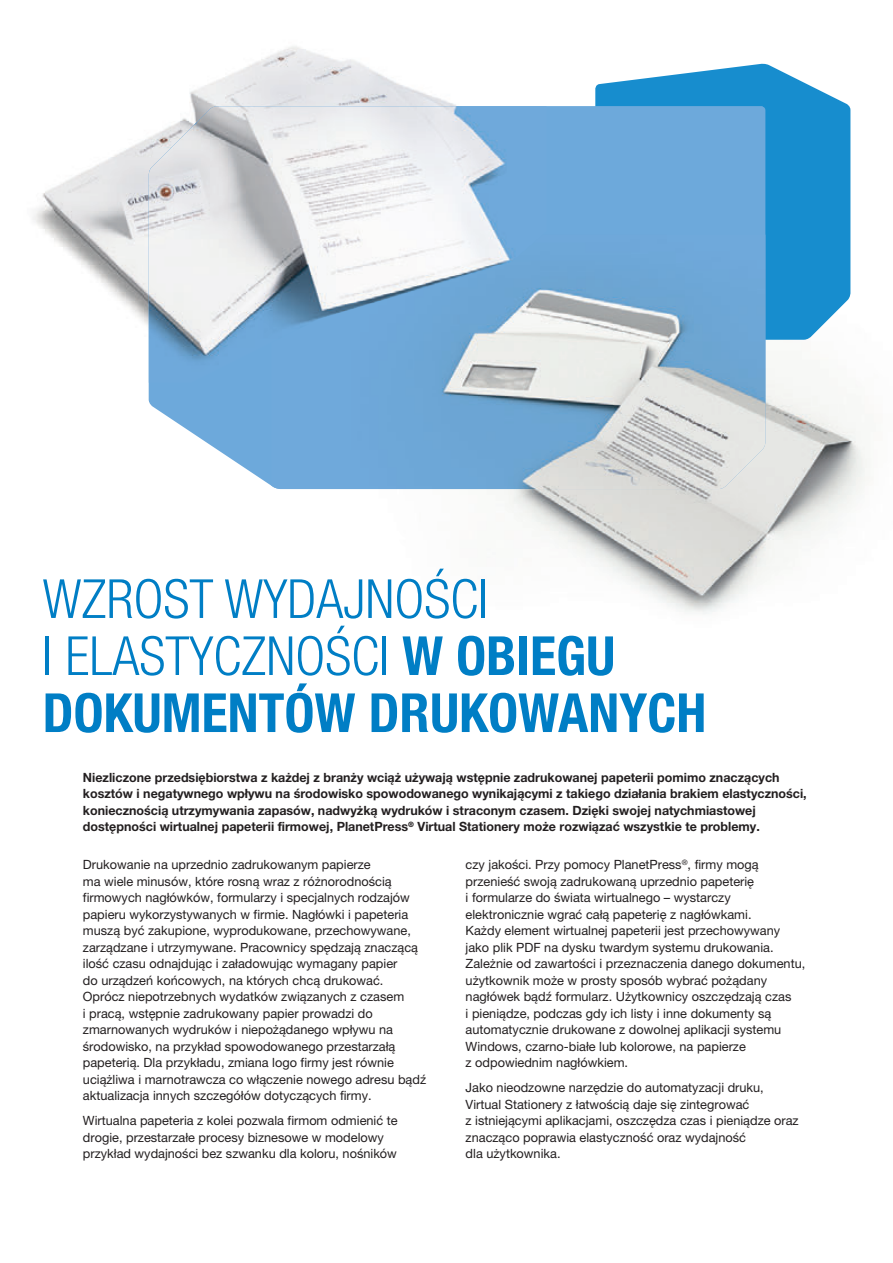
<style>
.page{position:relative;width:893px;height:1263px;background:#fff}
.page>*{position:absolute;margin:0;border:0;box-sizing:border-box;transform-origin:0 0}
.t1{font:300 condensed 54px/57px "Helvetica Neue LT Pro";color:#007ec5}
.t2{font:12.75px/16.5px "Helvetica Neue LT Pro";color:#231f20}
.t3{font:700 12.75px/16.5px "Helvetica Neue LT Pro";color:#231f20}
.s1{font-weight:700}
</style>
<div class="page">
<img style="left:280px;top:235px;width:589px;height:379px">
<svg style="left:595px;top:63px;width:255px;height:277px;background:#3a9ed5"></svg>
<img style="left:33px;top:46px;width:423px;height:337px">
<svg style="left:150px;top:404px;width:121px;height:82px"></svg>
<img style="left:271px;top:404px;width:494px;height:85px">
<svg style="left:149px;top:106px;width:616px;height:298px;background:#84b2d7"></svg>
<img style="left:149px;top:106px;width:397px;height:277px">
<h1 class="t1" style="left:43px;top:570px;width:665px">WZROST WYDAJNOŚCI<br>I ELASTYCZNOŚCI <span class="s1">W OBIEGU<br>DOKUMENTÓW DRUKOWANYCH</span></h1>
<p class="t3" style="left:83px;top:769px;width:725px">Niezliczone przedsiębiorstwa z każdej z branży wciąż używają wstępnie zadrukowanej papeterii pomimo znaczących kosztów i negatywnego wpływu na środowisko spowodowanego wynikającymi z takiego działania brakiem elastyczności, koniecznością utrzymywania zapasów, nadwyżką wydruków i straconym czasem. Dzięki swojej natychmiastowej dostępności wirtualnej papeterii firmowej, PlanetPress<sup>®</sup> Virtual Stationery może rozwiązać wszystkie te problemy.</p>
<p class="t2" style="left:83px;top:856px;width:345px">Drukowanie na uprzednio zadrukowanym papierze<br>ma wiele minusów, które rosną wraz z różnorodnością firmowych nagłówków, formularzy i specjalnych rodzajów papieru wykorzystywanych w firmie. Nagłówki i papeteria muszą być zakupione, wyprodukowane, przechowywane, zarządzane i utrzymywane. Pracownicy spędzają znaczącą ilość czasu odnajdując i załadowując wymagany papier<br>do urządzeń końcowych, na których chcą drukować.<br>Oprócz niepotrzebnych wydatków związanych z czasem<br>i pracą, wstępnie zadrukowany papier prowadzi do zmarnowanych wydruków i niepożądanego wpływu na środowisko, na przykład spowodowanego przestarzałą papeterią. Dla przykładu, zmiana logo firmy jest równie uciążliwa i marnotrawcza co włączenie nowego adresu bądź aktualizacja innych szczegółów dotyczących firmy.</p>
<p class="t2" style="left:83px;top:1112px;width:316px">Wirtualna papeteria z kolei pozwala firmom odmienić te drogie, przestarzałe procesy biznesowe w modelowy przykład wydajności bez szwanku dla koloru, nośników</p>
<p class="t2" style="left:466px;top:856px;width:341px">czy jakości. Przy pomocy PlanetPress<sup>®</sup>, firmy mogą przenieść swoją zadrukowaną uprzednio papeterię<br>i formularze do świata wirtualnego – wystarczy elektronicznie wgrać całą papeterię z nagłówkami.<br>Każdy element wirtualnej papeterii jest przechowywany jako plik PDF na dysku twardym systemu drukowania.<br>Zależnie od zawartości i przeznaczenia danego dokumentu, użytkownik może w prosty sposób wybrać pożądany nagłówek bądź formularz. Użytkownicy oszczędzają czas<br>i pieniądze, podczas gdy ich listy i inne dokumenty są automatycznie drukowane z dowolnej aplikacji systemu Windows, czarno-białe lub kolorowe, na papierze<br>z odpowiednim nagłówkiem.</p>
<p class="t2" style="left:466px;top:1079px;width:335px">Jako nieodzowne narzędzie do automatyzacji druku, Virtual Stationery z łatwością daje się zintegrować<br>z istniejącymi aplikacjami, oszczędza czas i pieniądze oraz znacząco poprawia elastyczność oraz wydajność<br>dla użytkownika.</p>
</div>
